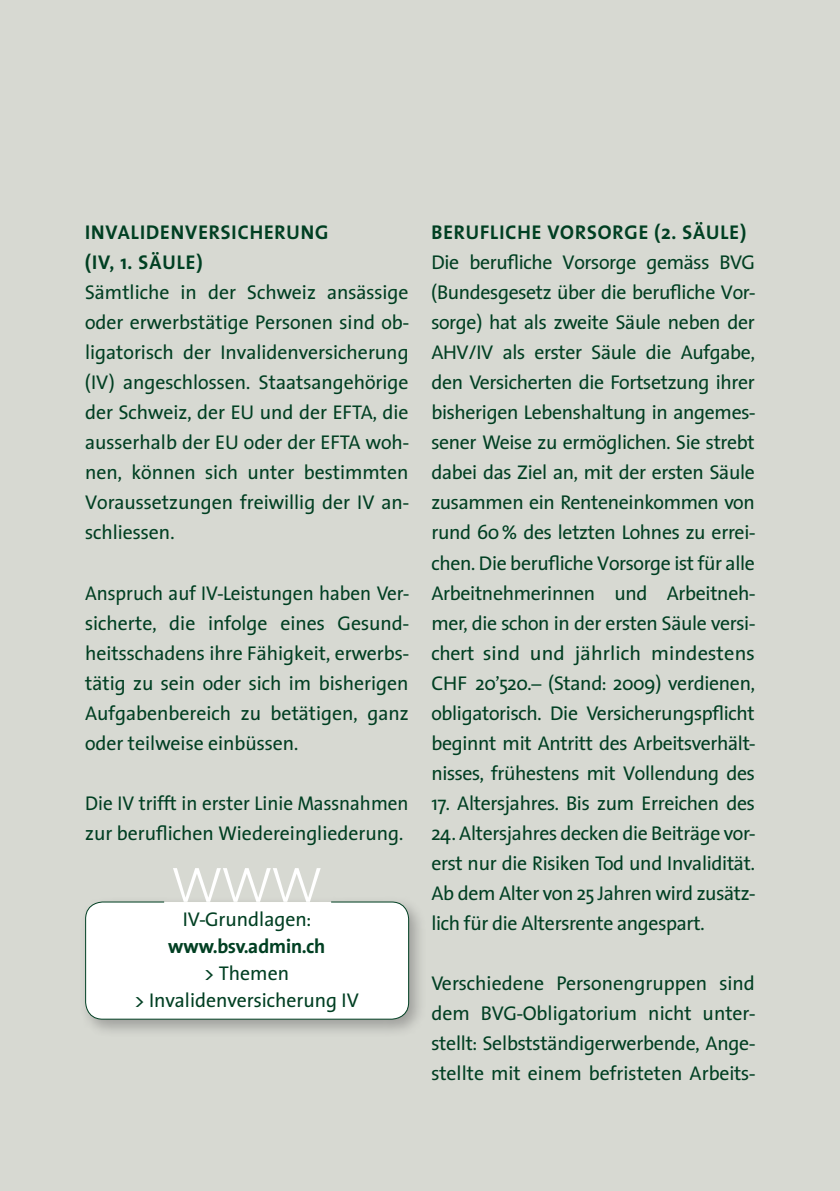
<style>
.page{position:relative;width:840px;height:1191px;background:#fff}
.page>*{position:absolute;margin:0;border:0;box-sizing:border-box;transform-origin:0 0}
.t1{font:300 70px "DIN";color:#fff}
.t2{font:20px/30px "Thesis Sans";color:#003f22;text-align:justify}
.t3{font:700 20px/30px "Thesis Sans";letter-spacing:.05em;color:#003f22}
.t4{font:700 20px "Thesis Sans";color:#003f22}
</style>
<div class="page">
<div style="left:0;top:0;width:839px;height:1191px;background:#d7d9d2"></div>
<div style="left:78px;top:894px;width:348px;height:143px;background:#1a171c;opacity:.3"></div>
<div style="left:85px;top:901px;width:324px;height:118px;background:#fff;border:1px solid #003f22;border-radius:17px"></div>
<p class="t3" style="left:85px;top:219px;width:242px">INVALIDENVERSICHERUNG (IV, 1. SÄULE)</p>
<p class="t2" style="left:85px;top:279px;width:325px">Sämtliche in der Schweiz ansässige oder erwerbstätige Personen sind ob&shy;ligatorisch der Invalidenversicherung (IV) angeschlossen. Staatsangehörige der Schweiz, der EU und der EFTA, die ausserhalb der EU oder der EFTA woh&shy;nen, können sich unter bestimmten Voraussetzungen freiwillig der IV an&shy;schliessen.</p>
<p class="t2" style="left:85px;top:579px;width:325px">Anspruch auf IV-Leistungen haben Ver&shy;sicherte, die infolge eines Gesund&shy;heitsschadens ihre Fähigkeit, erwerbs&shy;tätig zu sein oder sich im bisherigen Aufgabenbereich zu betätigen, ganz oder teilweise einbüssen.</p>
<p class="t2" style="left:85px;top:789px;width:325px">Die IV trifft in erster Linie Massnahmen zur beruflichen Wiedereingliederung.</p>
<h1 class="t1" style="left:172px;top:833px;width:151px">www</h1>
<p class="t2" style="left:183px;top:905px;width:129px">IV-Grundlagen:</p>
<p class="t4" style="left:168px;top:935px;width:158px">WWW.BSV.ADMIN.CH</p>
<p class="t2" style="left:135px;top:960px;width:225px;line-height:27px;text-align:center">&gt; Themen<br>&gt; Invalidenversicherung IV</p>
<p class="t3" style="left:431px;top:219px;width:316px">BERUFLICHE VORSORGE (2. SÄULE)</p>
<p class="t2" style="left:431px;top:249px;width:325px">Die berufliche Vorsorge gemäss BVG (Bundesgesetz über die berufliche Vor&shy;sorge) hat als zweite Säule neben der AHV/IV als erster Säule die Aufgabe, den Versicherten die Fortsetzung ihrer bisherigen Lebenshaltung in angemes&shy;sener Weise zu ermöglichen. Sie strebt dabei das Ziel an, mit der ersten Säule zusammen ein Renteneinkommen von rund 60 % des letzten Lohnes zu errei&shy;chen. Die berufliche Vorsorge ist für alle Arbeitnehmerinnen und Arbeitneh&shy;mer, die schon in der ersten Säule versi&shy;chert sind und jährlich mindestens CHF 20’520.– (Stand: 2009) verdienen, obligatorisch. Die Versicherungspflicht beginnt mit Antritt des Arbeitsverhält&shy;nisses, frühestens mit Vollendung des</p>
<p class="t2" style="left:431px;top:789px;width:325px">17. Altersjahres. Bis zum Erreichen des</p>
<p class="t2" style="left:431px;top:819px;width:325px">24. Altersjahres decken die Beiträge vor&shy;erst nur die Risiken Tod und Invalidität.<br>Ab dem Alter von 25 Jahren wird zusätz&shy;lich für die Altersrente angespart.</p>
<p class="t2" style="left:431px;top:969px;width:325px">Verschiedene Personengruppen sind dem BVG-Obligatorium nicht unter&shy;stellt: Selbstständigerwerbende, Ange&shy;stellte mit einem befristeten Arbeits-</p>
</div>
